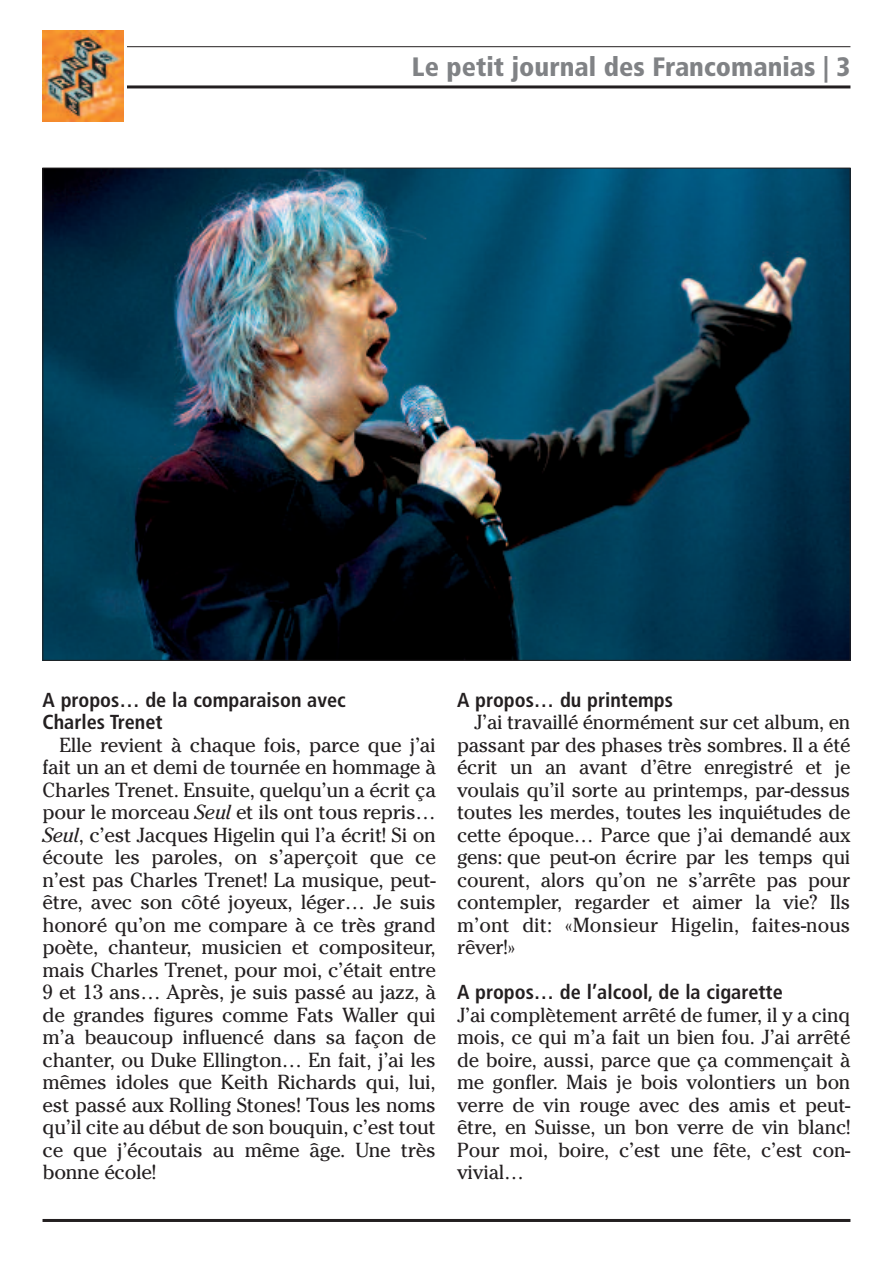
<style>
.page{position:relative;width:893px;height:1263px;background:#fff}
.page>*{position:absolute;margin:0;border:0;box-sizing:border-box;transform-origin:0 0}
.t1{font:900 condensed 26.55px "Frutiger";color:#808285}
.t2{font:20.25px/22.5px "Cheltenham";letter-spacing:-.01em;color:#231f20;text-align:justify}
.t3{font:700 condensed 20.25px/22.5px "Frutiger";color:#231f20}
.s1{font-style:italic}
</style>
<div class="page">
<hr style="left:43px;top:46px;width:807px;height:1px;background:#231f20">
<hr style="left:43px;top:85px;width:807px;height:3px;background:#231f20">
<hr style="left:43px;top:1219px;width:807px;height:3px;background:#231f20">
<div style="left:43px;top:30px;width:84px;height:96px;background:linear-gradient(to right,#fff,#fff)"></div>
<img style="left:43px;top:31px;width:81px;height:90px">
<img style="left:45px;top:170px;width:803px;height:489px">
<h1 class="t1" style="left:412px;top:56px;width:440px">Le petit journal des Francomanias | 3</h1>
<p class="t3" style="left:43px;top:690px;width:305px">A propos… de la comparaison avec<br>Charles Trenet</p>
<p class="t2" style="left:43px;top:733px;width:395px;text-indent:17px">Elle revient à chaque fois, parce que j’ai fait un an et demi de tournée en hommage à Charles Trenet. Ensuite, quelqu’un a écrit ça pour le morceau <span class="s1">Seul</span> et ils ont tous repris… <span class="s1">Seul</span>, c’est Jacques Higelin qui l’a écrit! Si on écoute les paroles, on s’aperçoit que ce n’est pas Charles Trenet! La musique, peut&shy;être, avec son côté joyeux, léger… Je suis honoré qu’on me compare à ce très grand poète, chanteur, musicien et compositeur, mais Charles Trenet, pour moi, c’était entre 9 et 13 ans… Après, je suis passé au jazz, à de grandes figures comme Fats Waller qui m’a beaucoup influencé dans sa façon de chanter, ou Duke Ellington… En fait, j’ai les mêmes idoles que Keith Richards qui, lui, est passé aux Rolling Stones! Tous les noms qu’il cite au début de son bouquin, c’est tout ce que j’écoutais au même âge. Une très bonne école!</p>
<p class="t3" style="left:457px;top:690px;width:217px">A propos… du printemps</p>
<p class="t2" style="left:457px;top:711px;width:395px;text-indent:17px">J’ai travaillé énormément sur cet album, en passant par des phases très sombres. Il a été écrit un an avant d’être enregistré et je voulais qu’il sorte au printemps, par-dessus toutes les merdes, toutes les inquiétudes de cette époque… Parce que j’ai demandé aux gens: que peut-on écrire par les temps qui courent, alors qu’on ne s’arrête pas pour contempler, regarder et aimer la vie? Ils m’ont dit: «Monsieur Higelin, faites-nous rêver!»</p>
<p class="t3" style="left:457px;top:982px;width:327px">A propos… de l’alcool, de la cigarette</p>
<p class="t2" style="left:457px;top:1003px;width:395px">J’ai complètement arrêté de fumer, il y a cinq mois, ce qui m’a fait un bien fou. J’ai arrêté de boire, aussi, parce que ça commençait à me gonfler. Mais je bois volontiers un bon verre de vin rouge avec des amis et peut&shy;être, en Suisse, un bon verre de vin blanc!<br>Pour moi, boire, c’est une fête, c’est con&shy;vivial…</p>
</div>
